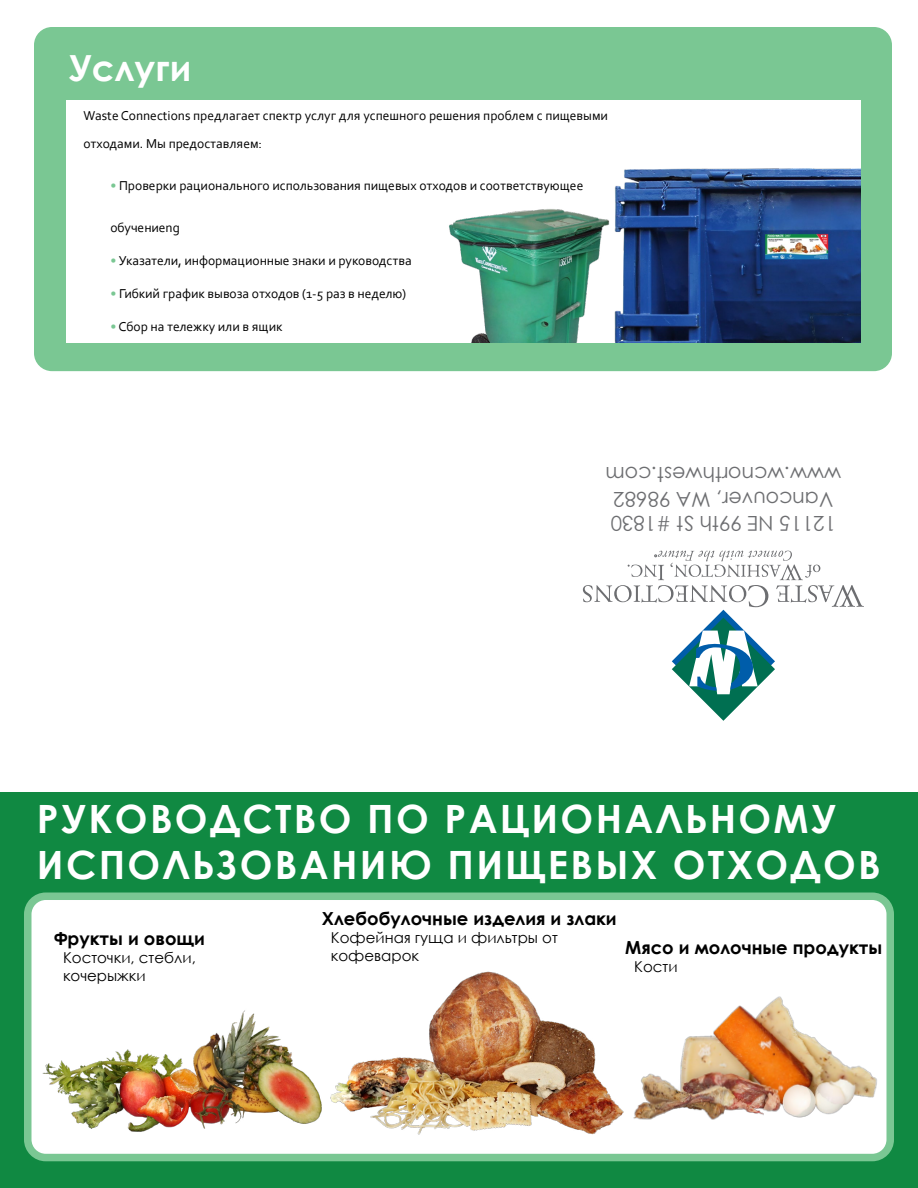
<style>
.page{position:relative;width:918px;height:1188px;background:#fff}
.page>*{position:absolute;margin:0;border:0;box-sizing:border-box;transform-origin:0 0}
.t1{font:700 39px/46.8px "Century Gothic";letter-spacing:.06em;color:#fff}
.t2{font:700 36px "Century Gothic";color:#fff}
.t3{font:20.55px/24.6px "Century Gothic";color:#6d6e71;text-align:center}
.t4{font:700 18px "Century Gothic";color:#000}
.t5{font:15px/18px "Century Gothic";color:#000}
.t6{font:13.5px/28.5px "Corbel";color:#000}
.s1{color:#7ac793}
</style>
<div class="page">
<div style="left:34px;top:27px;width:858px;height:344px;background:#7ac793;border-radius:18px"></div>
<div style="left:66px;top:100px;width:794px;height:243px;background:#fff"></div>
<div style="left:0;top:792px;width:918px;height:396px;background:#108942"></div>
<div style="left:28px;top:896px;width:862px;height:262px;background:#fff;border-radius:18px"></div>
<div style="left:24px;top:893px;width:870px;height:268px;border:8px solid #7ac793;border-radius:18px"></div>
<img style="left:330px;top:971px;width:294px;height:164px">
<img style="left:42px;top:1010px;width:280px;height:122px">
<img style="left:633px;top:996px;width:244px;height:124px">
<svg style="left:583px;top:551px;width:281px;height:170px"></svg>
<img style="left:614px;top:168px;width:246px;height:175px">
<img style="left:449px;top:209px;width:161px;height:134px">
<h2 class="t2" style="left:69px;top:41px;width:124px">Услуги</h2>
<p class="t6" style="left:83px;top:101px;width:526px">Waste Connections предлагает спектр услуг для успешного решения проблем с пищевыми отходами. Мы предоставляем:</p>
<p class="t6" style="left:110px;top:171px;width:475px"><span class="s1">•</span> Проверки рационального использования пищевых отходов и соответствующее</p>
<p class="t6" style="left:110px;top:213px;width:71px">обучениеng</p>
<p class="t6" style="left:110px;top:246px;width:303px"><span class="s1">•</span> Указатели, информационные знаки и руководства</p>
<p class="t6" style="left:110px;top:279px;width:297px"><span class="s1">•</span> Гибкий график вывоза отходов (1-5 раз в неделю)</p>
<p class="t6" style="left:110px;top:312px;width:174px"><span class="s1">•</span> Сбор на тележку или в ящик</p>
<h3 class="t3" style="left:841px;top:536px;width:237px;rotate:-180deg">12115 NE 99th St #1830<br>Vancouver, WA 98682 www.wcnorthwest.com</h3>
<h1 class="t1" style="left:37px;top:793px;width:845px">РУКОВОДСТВО ПО РАЦИОНАЛЬНОМУ<br>ИСПОЛЬЗОВАНИЮ ПИЩЕВЫХ ОТХОДОВ</h1>
<h3 class="t4" style="left:54px;top:925px;width:152px">Фрукты и овощи</h3>
<p class="t5" style="left:63px;top:948px;width:134px">Косточки, стебли, кочерыжки</p>
<h3 class="t4" style="left:322px;top:905px;width:296px">Хлебобулочные изделия и злаки</h3>
<p class="t5" style="left:331px;top:928px;width:228px">Кофейная гуща и фильтры от кофеварок</p>
<h3 class="t4" style="left:625px;top:933px;width:259px">Мясо и молочные продукты</h3>
<p class="t5" style="left:634px;top:957px;width:45px">Кости</p>
</div>
